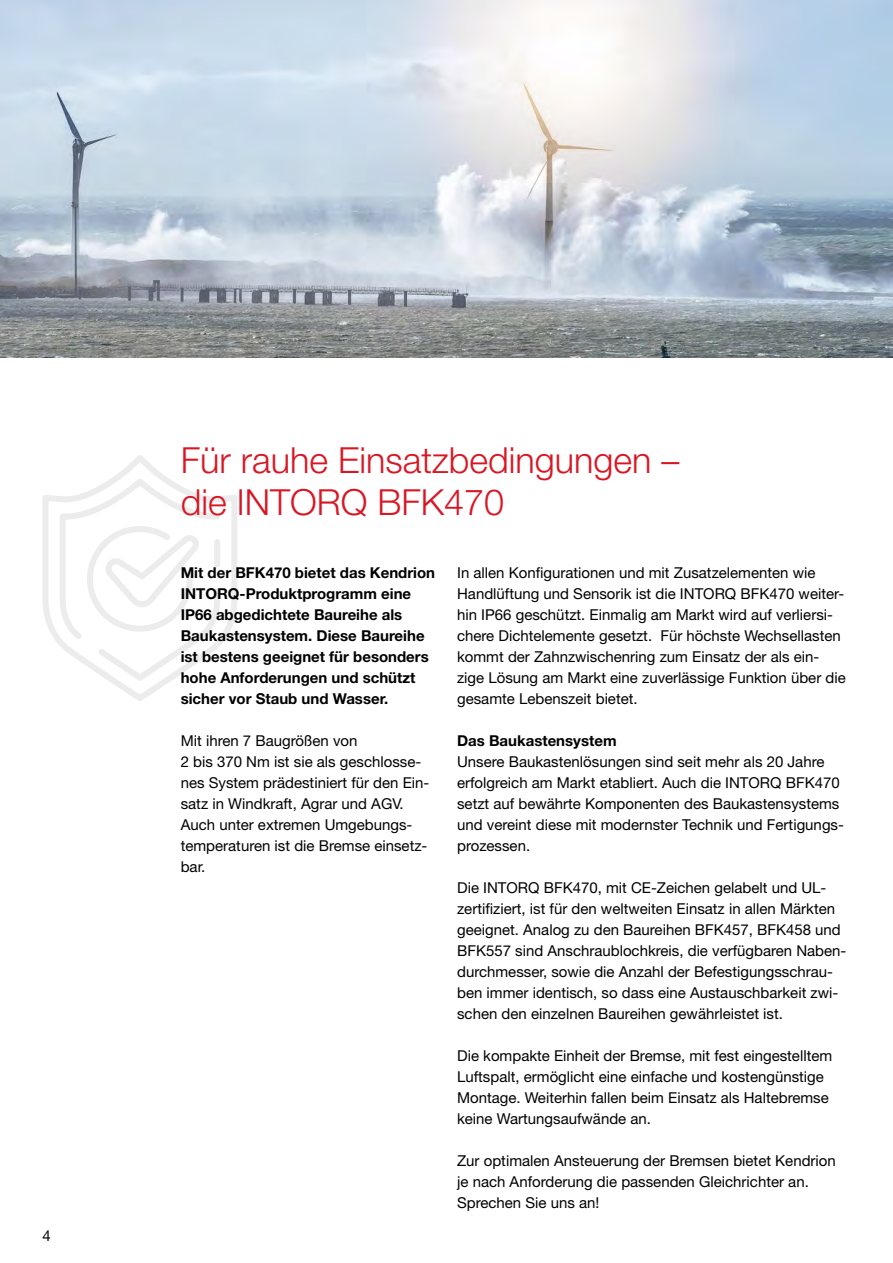
<style>
.page{position:relative;width:893px;height:1263px;background:#fff}
.page>*{position:absolute;margin:0;border:0;box-sizing:border-box;transform-origin:0 0}
.t1{font:300 36px/42px "Helvetica Neue LT Pro";color:#d81724}
.t2{font:15px/21px "Helvetica Neue LT Pro";color:#000}
.t3{font:700 15px/21px "Helvetica Neue LT Pro";color:#000}
</style>
<div class="page">
<svg style="left:43px;top:455px;width:194px;height:246px"></svg>
<img style="left:0;top:0;width:893px;height:358px">
<p class="t2" style="left:43px;top:1225px;width:10px">4</p>
<h1 class="t1" style="left:181px;top:438px;width:500px">Für rauhe Einsatzbedingungen – die INTORQ BFK470</h1>
<p class="t3" style="left:181px;top:562px;width:256px">Mit der BFK470 bietet das Kendrion<br>INTORQ-Produktprogramm eine<br>IP66 abgedichtete Baureihe als<br>Baukastensystem. Diese Baureihe ist bestens geeignet für besonders hohe Anforderungen und schützt sicher vor Staub und Wasser.</p>
<p class="t2" style="left:181px;top:730px;width:250px">Mit ihren 7 Baugrößen von<br>2 bis 370 Nm ist sie als geschlosse&shy;nes System prädestiniert für den Ein&shy;satz in Windkraft, Agrar und AGV.<br>Auch unter extremen Umgebungs&shy;temperaturen ist die Bremse einsetz&shy;bar.</p>
<p class="t2" style="left:457px;top:562px;width:390px">In allen Konfigurationen und mit Zusatzelementen wie Handlüftung und Sensorik ist die INTORQ BFK470 weiter&shy;hin IP66 geschützt. Einmalig am Markt wird auf verliersi&shy;chere Dichtelemente gesetzt. Für höchste Wechsellasten kommt der Zahnzwischenring zum Einsatz der als ein&shy;zige Lösung am Markt eine zuverlässige Funktion über die gesamte Lebenszeit bietet.</p>
<p class="t3" style="left:457px;top:730px;width:161px">Das Baukastensystem</p>
<p class="t2" style="left:457px;top:751px;width:388px">Unsere Baukastenlösungen sind seit mehr als 20 Jahre erfolgreich am Markt etabliert. Auch die INTORQ BFK470 setzt auf bewährte Komponenten des Baukastensystems und vereint diese mit modernster Technik und Fertigungs&shy;prozessen.</p>
<p class="t2" style="left:457px;top:877px;width:391px">Die INTORQ BFK470, mit CE-Zeichen gelabelt und UL&shy;zertifiziert, ist für den weltweiten Einsatz in allen Märkten geeignet. Analog zu den Baureihen BFK457, BFK458 und BFK557 sind Anschraublochkreis, die verfügbaren Naben&shy;durchmesser, sowie die Anzahl der Befestigungsschrau&shy;ben immer identisch, so dass eine Austauschbarkeit zwi&shy;schen den einzelnen Baureihen gewährleistet ist.</p>
<p class="t2" style="left:457px;top:1045px;width:377px">Die kompakte Einheit der Bremse, mit fest eingestelltem Luftspalt, ermöglicht eine einfache und kostengünstige Montage. Weiterhin fallen beim Einsatz als Haltebremse keine Wartungsaufwände an.</p>
<p class="t2" style="left:457px;top:1150px;width:380px">Zur optimalen Ansteuerung der Bremsen bietet Kendrion je nach Anforderung die passenden Gleichrichter an.<br>Sprechen Sie uns an!</p>
</div>
